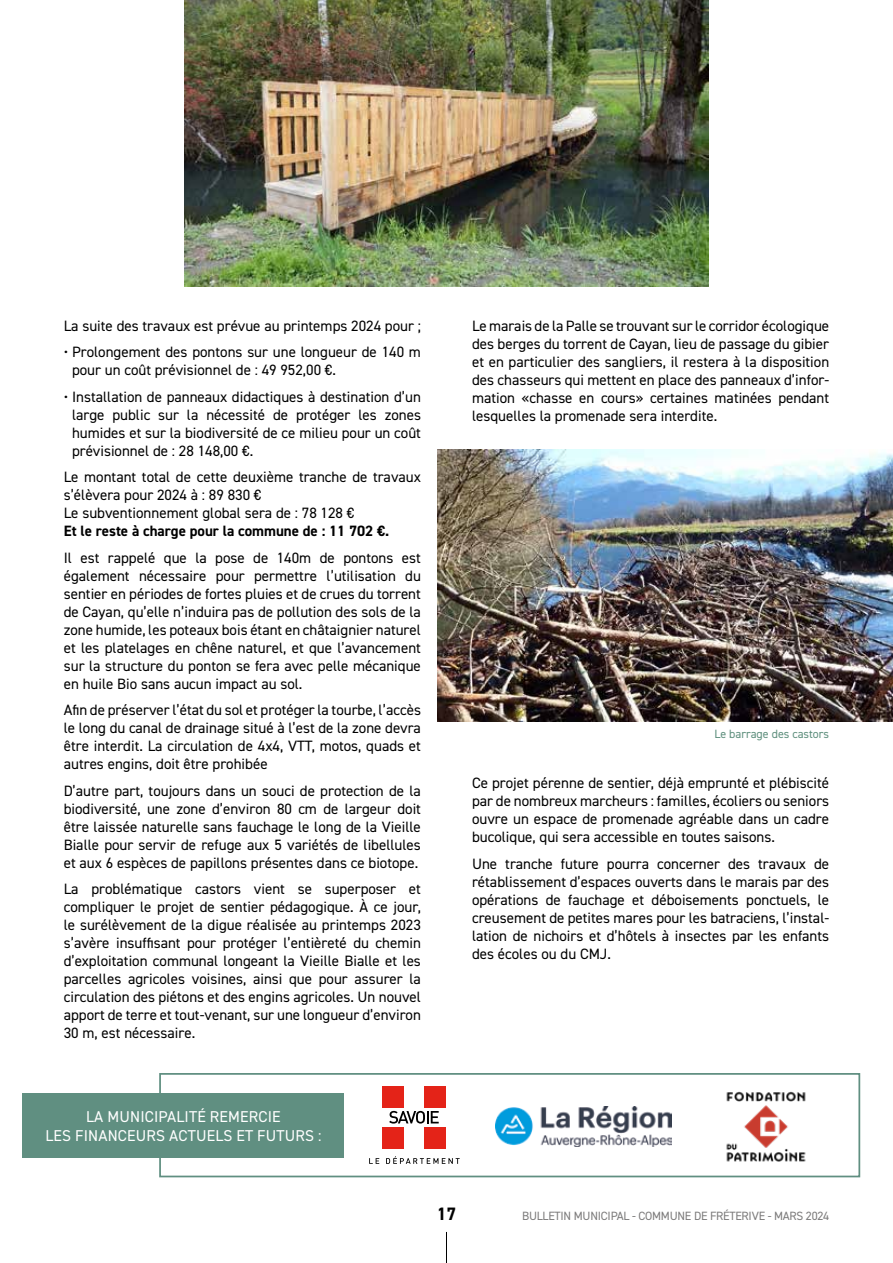
<style>
.page{position:relative;width:893px;height:1263px;background:#fff}
.page>*{position:absolute;margin:0;border:0;box-sizing:border-box;transform-origin:0 0}
.t1{font:700 18px "DIN2014";color:#000}
.t2{font:15.75px/18.9px "DIN2014";letter-spacing:.01em;color:#fff;text-align:center}
.t3{font:15px/18px "DIN2014";color:#000;text-align:justify}
.t4{font:700 15px "DIN2014";color:#000}
.t5{font:12px "DIN2014";letter-spacing:-.02em;color:#7c7b7b}
.t6{font:12px "DIN2014";color:#5e8f7d}
</style>
<div class="page">
<hr style="left:446px;top:1232px;width:1px;height:31px;background:#000">
<img style="left:184px;top:0;width:525px;height:287px">
<img style="left:438px;top:450px;width:455px;height:272px">
<div style="left:159px;top:1073px;width:701px;height:104px;border:2px solid #608f81"></div>
<img style="left:495px;top:1106px;width:176px;height:41px">
<div style="left:382px;top:1086px;width:22px;height:21px;background:#e42318"></div>
<div style="left:424px;top:1086px;width:22px;height:21px;background:#e42318"></div>
<div style="left:382px;top:1127px;width:22px;height:21px;background:#e42318"></div>
<div style="left:424px;top:1127px;width:22px;height:21px;background:#e42318"></div>
<svg style="left:369px;top:1158px;width:10px;height:6px"></svg>
<svg style="left:386px;top:1156px;width:74px;height:8px"></svg>
<svg style="left:389px;top:1111px;width:50px;height:12px"></svg>
<img style="left:709px;top:1073px;width:114px;height:105px">
<div style="left:23px;top:1093px;width:321px;height:65px;background:#608f81"></div>
<p class="t3" style="left:64px;top:316px;width:359px">La suite des travaux est prévue au printemps 2024 pour ;</p>
<p class="t3" style="left:72px;top:343px;width:350px;text-indent:-8px">• Prolongement des pontons sur une longueur de 140 m pour un coût prévisionnel de : 49 952,00 €.</p>
<p class="t3" style="left:72px;top:387px;width:351px;text-indent:-8px">• Installation de panneaux didactiques à destination d’un large public sur la nécessité de protéger les zones humides et sur la biodiversité de ce milieu pour un coût prévisionnel de : 28 148,00 €.</p>
<p class="t3" style="left:64px;top:468px;width:359px;text-align:left">Le montant total de cette deuxième tranche de travaux s’élèvera pour 2024 à : 89 830 €<br>Le subventionnement global sera de : 78 128 €</p>
<p class="t4" style="left:64px;top:521px;width:327px">Et le reste à charge pour la commune de : 11 702 €.</p>
<p class="t3" style="left:64px;top:548px;width:359px">Il est rappelé que la pose de 140m de pontons est également nécessaire pour permettre l’utilisation du sentier en périodes de fortes pluies et de crues du torrent de Cayan, qu’elle n’induira pas de pollution des sols de la zone humide, les poteaux bois étant en châtaignier naturel et les platelages en chêne naturel, et que l’avancement sur la structure du ponton se fera avec pelle mécanique en huile Bio sans aucun impact au sol.</p>
<p class="t3" style="left:64px;top:701px;width:359px">Afin de préserver l’état du sol et protéger la tourbe, l’accès le long du canal de drainage situé à l’est de la zone devra être interdit. La circulation de 4x4, VTT, motos, quads et autres engins, doit être prohibée</p>
<p class="t3" style="left:64px;top:781px;width:359px">D’autre part, toujours dans un souci de protection de la biodiversité, une zone d’environ 80 cm de largeur doit être laissée naturelle sans fauchage le long de la Vieille Bialle pour servir de refuge aux 5 variétés de libellules et aux 6 espèces de papillons présentes dans ce biotope.</p>
<p class="t3" style="left:64px;top:880px;width:359px">La problématique castors vient se superposer et compliquer le projet de sentier pédagogique. À ce jour, le surélèvement de la digue réalisée au printemps 2023 s’avère insuffisant pour protéger l’entièreté du chemin d’exploitation communal longeant la Vieille Bialle et les parcelles agricoles voisines, ainsi que pour assurer la circulation des piétons et des engins agricoles. Un nouvel apport de terre et tout-venant, sur une longueur d’environ 30 m, est nécessaire.</p>
<p class="t3" style="left:472px;top:316px;width:359px">Le marais de la Palle se trouvant sur le corridor écologique des berges du torrent de Cayan, lieu de passage du gibier et en particulier des sangliers, il restera à la disposition des chasseurs qui mettent en place des panneaux d’infor&shy;mation «chasse en cours» certaines matinées pendant lesquelles la promenade sera interdite.</p>
<p class="t6" style="left:714px;top:726px;width:116px">Le barrage des castors</p>
<p class="t3" style="left:472px;top:774px;width:359px">Ce projet pérenne de sentier, déjà emprunté et plébiscité par de nombreux marcheurs : familles, écoliers ou seniors ouvre un espace de promenade agréable dans un cadre bucolique, qui sera accessible en toutes saisons.</p>
<p class="t3" style="left:472px;top:854px;width:359px">Une tranche future pourra concerner des travaux de rétablissement d’espaces ouverts dans le marais par des opérations de fauchage et déboisements ponctuels, le creusement de petites mares pour les batraciens, l’instal&shy;lation de nichoirs et d’hôtels à insectes par les enfants des écoles ou du CMJ.</p>
<p class="t2" style="left:46px;top:1107px;width:277px">LA MUNICIPALITÉ REMERCIE<br>LES FINANCEURS ACTUELS ET FUTURS :</p>
<p class="t1" style="left:437px;top:1201px;width:21px">17</p>
<p class="t5" style="left:522px;top:1208px;width:309px">BULLETIN MUNICIPAL - COMMUNE DE FRÉTERIVE - MARS 2024</p>
</div>
